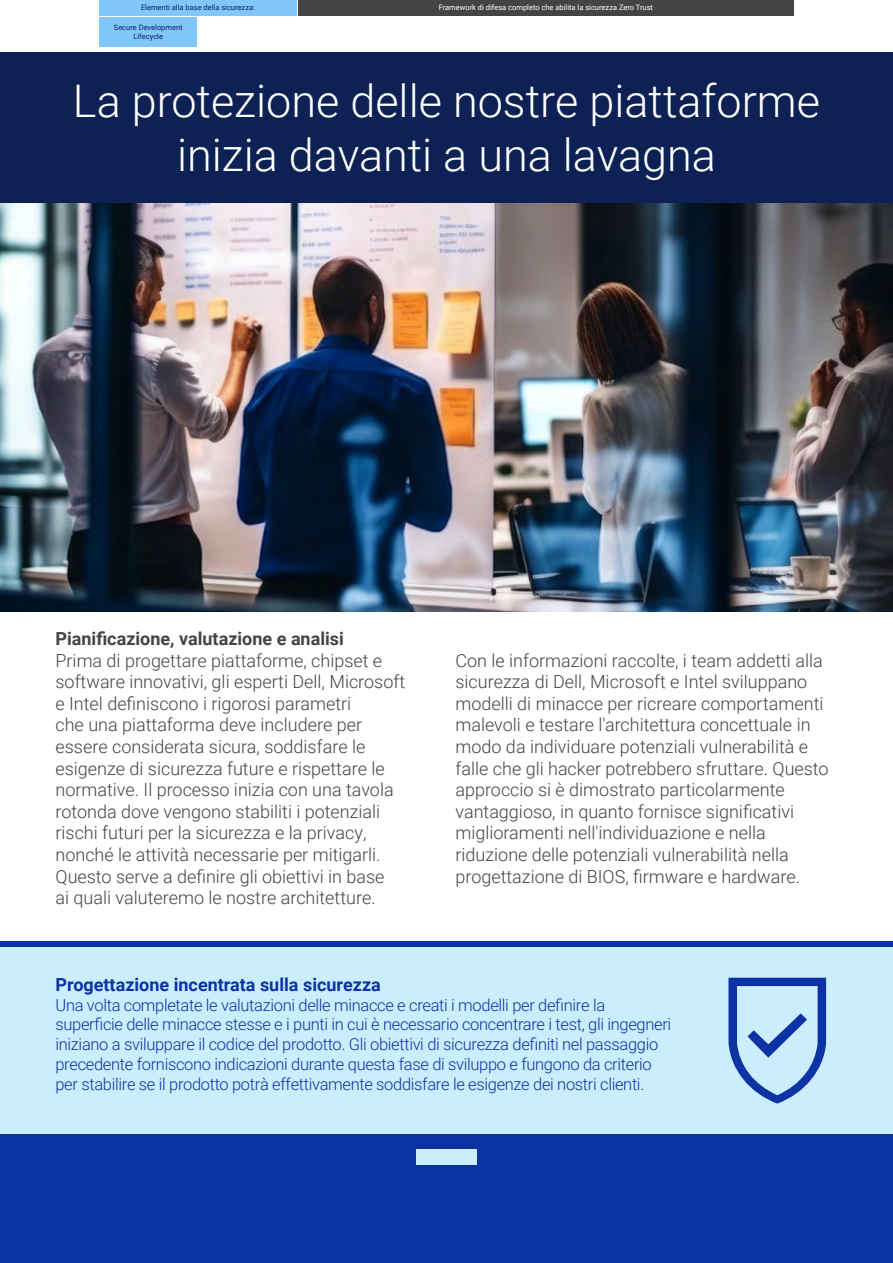
<style>
.page{position:relative;width:893px;height:1263px;background:#fff}
.page>*{position:absolute;margin:0;border:0;box-sizing:border-box;transform-origin:0 0}
.t1{font:300 45px/54px "Roboto";color:#fff;text-align:center}
.t2{font:300 18px/21.6px "Roboto";color:#444}
.t3{font:700 18px "Roboto";color:#0c32a4}
.t4{font:700 18px "Roboto";color:#444}
.t5{font:300 16.5px/19.8px "Roboto";letter-spacing:-.02em;color:#0c32a4}
.t6{font:7.5px/9px "Roboto";color:#0d2155;text-align:center}
.t7{font:7.5px "Roboto";color:#fff}
</style>
<div class="page">
<div style="left:0;top:941px;width:893px;height:322px;background:#0c32a4"></div>
<div style="left:0;top:947px;width:893px;height:187px;background:#cbeeff"></div>
<div style="left:0;top:53px;width:893px;height:150px;background:#0d2155"></div>
<img style="left:0;top:203px;width:893px;height:409px">
<svg style="left:728px;top:978px;width:98px;height:125px"></svg>
<div style="left:416px;top:1150px;width:60px;height:15px;background:#cbeeff"></div>
<div style="left:298px;top:0;width:496px;height:15px;background:#444"></div>
<div style="left:99px;top:0;width:198px;height:15px;background:#80c7fb"></div>
<div style="left:99px;top:17px;width:98px;height:30px;background:#80c7fb"></div>
<p class="t6" style="left:141px;top:3px;width:115px">Elementi alla base della sicurezza:</p>
<p class="t7" style="left:439px;top:2px;width:216px">Framework di difesa completo che abilita la sicurezza Zero Trust</p>
<p class="t6" style="left:114px;top:23px;width:70px">Secure Development<br>Lifecycle</p>
<h1 class="t1" style="left:73px;top:72px;width:748px">La protezione delle nostre piattaforme inizia davanti a una lavagna</h1>
<p class="t4" style="left:56px;top:626px;width:290px">Pianificazione, valutazione e analisi</p>
<p class="t2" style="left:56px;top:649px;width:351px">Prima di progettare piattaforme, chipset e software innovativi, gli esperti Dell, Microsoft e Intel definiscono i rigorosi parametri<br>che una piattaforma deve includere per essere considerata sicura, soddisfare le esigenze di sicurezza future e rispettare le normative. Il processo inizia con una tavola rotonda dove vengono stabiliti i potenziali rischi futuri per la sicurezza e la privacy, nonché le attività necessarie per mitigarli.<br>Questo serve a definire gli obiettivi in base<br>ai quali valuteremo le nostre architetture.</p>
<p class="t2" style="left:455px;top:649px;width:375px">Con le informazioni raccolte, i team addetti alla sicurezza di Dell, Microsoft e Intel sviluppano modelli di minacce per ricreare comportamenti malevoli e testare l'architettura concettuale in modo da individuare potenziali vulnerabilità e falle che gli hacker potrebbero sfruttare. Questo approccio si è dimostrato particolarmente vantaggioso, in quanto fornisce significativi miglioramenti nell'individuazione e nella riduzione delle potenziali vulnerabilità nella progettazione di BIOS, firmware e hardware.</p>
<p class="t3" style="left:56px;top:972px;width:327px">Progettazione incentrata sulla sicurezza</p>
<p class="t5" style="left:56px;top:994px;width:617px">Una volta completate le valutazioni delle minacce e creati i modelli per definire la superficie delle minacce stesse e i punti in cui è necessario concentrare i test, gli ingegneri iniziano a sviluppare il codice del prodotto. Gli obiettivi di sicurezza definiti nel passaggio precedente forniscono indicazioni durante questa fase di sviluppo e fungono da criterio per stabilire se il prodotto potrà effettivamente soddisfare le esigenze dei nostri clienti.</p>
</div>
